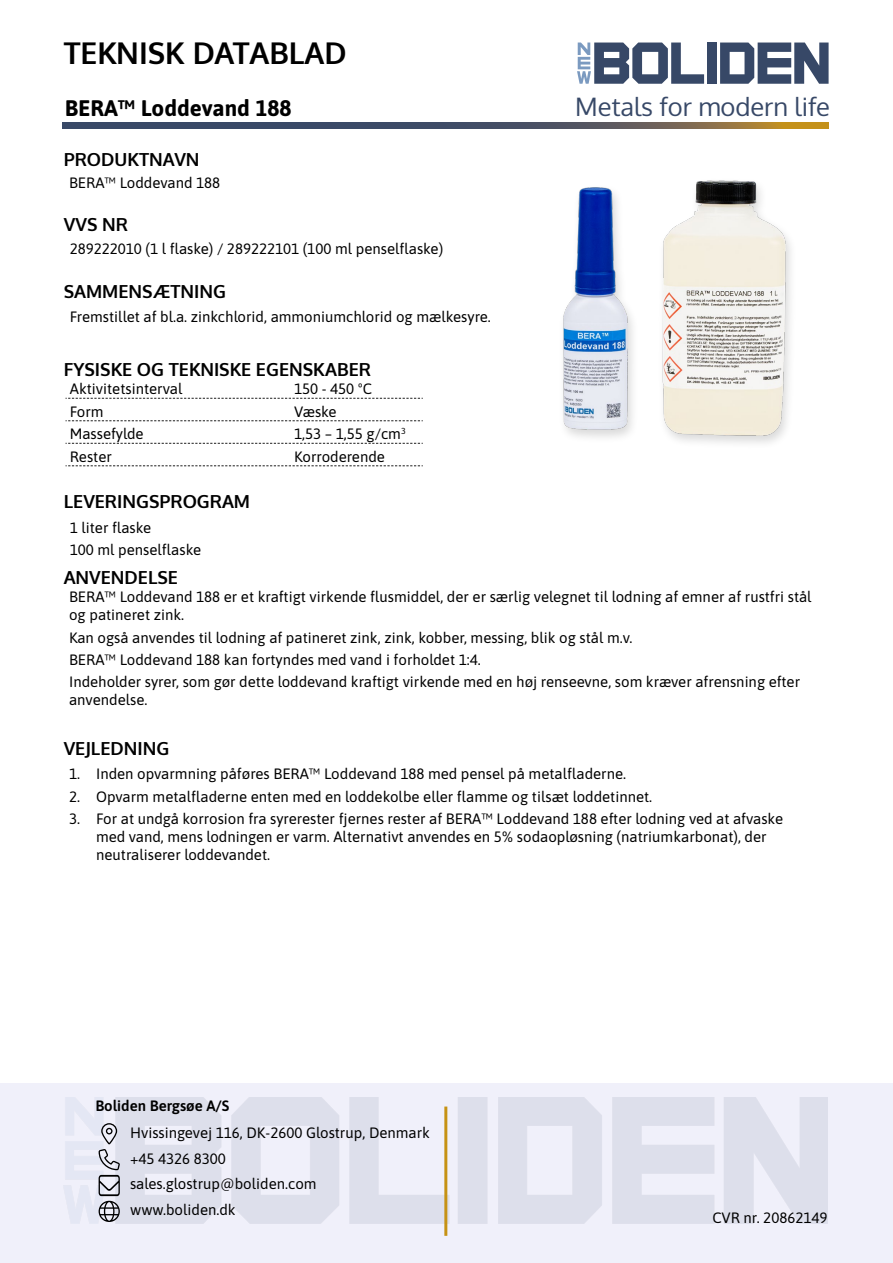
<style>
.page{position:relative;width:893px;height:1263px;background:#fff}
.page>*{position:absolute;margin:0;border:0;box-sizing:border-box;transform-origin:0 0}
.t1{font:700 30px "Oxygen";color:#000}
.t2{font:25.5px "Oxygen";color:#374867}
.t3{font:22.5px "Asap";color:#000}
.t4{font:700 18px "Oxygen";color:#000}
.t5{font:15px/18px "Asap";color:#000}
</style>
<div class="page">
<div style="left:0;top:1083px;width:893px;height:180px;background:linear-gradient(to right,#e9eaf5,#e8e9f3)"></div>
<svg style="left:99px;top:1123px;width:21px;height:99px"></svg>
<hr style="left:444px;top:1106px;width:3px;height:130px;background:#c69214">
<svg style="left:63px;top:122px;width:765px;height:7px;background:#57575b"></svg>
<img style="left:662px;top:180px;width:129px;height:261px">
<svg style="left:66px;top:398px;width:357px;height:1px"></svg>
<svg style="left:66px;top:420px;width:357px;height:1px"></svg>
<svg style="left:66px;top:443px;width:357px;height:1px"></svg>
<svg style="left:66px;top:465px;width:357px;height:1px"></svg>
<div style="left:707px;top:43px;width:10px;height:41px;background:#374867"></div>
<svg style="left:720px;top:43px;width:109px;height:41px"></svg>
<svg style="left:577px;top:43px;width:127px;height:41px"></svg>
<img style="left:563px;top:187px;width:70px;height:251px">
<h1 class="t1" style="left:64px;top:34px;width:284px">TEKNISK DATABLAD</h1>
<h3 class="t3" style="left:65px;top:92px;width:228px">BERA™ Loddevand 188</h3>
<p class="t4" style="left:64px;top:149px;width:137px">PRODUKTNAVN</p>
<p class="t5" style="left:69px;top:173px;width:153px">BERA™ Loddevand 188</p>
<p class="t4" style="left:64px;top:213px;width:66px">VVS NR</p>
<p class="t5" style="left:70px;top:239px;width:375px">289222010 (1 l flaske) / 289222101 (100 ml penselflaske)</p>
<p class="t4" style="left:64px;top:281px;width:164px">SAMMENSÆTNING</p>
<p class="t5" style="left:70px;top:307px;width:423px">Fremstillet af bl.a. zinkchlorid, ammoniumchlorid og mælkesyre.</p>
<p class="t4" style="left:64px;top:358px;width:309px">FYSISKE OG TEKNISKE EGENSKABER</p>
<p class="t5" style="left:70px;top:379px;width:114px">Aktivitetsinterval</p>
<p class="t5" style="left:294px;top:379px;width:80px">150 - 450 ºC</p>
<p class="t5" style="left:70px;top:401px;width:35px">Form</p>
<p class="t5" style="left:294px;top:401px;width:44px">Væske</p>
<p class="t5" style="left:70px;top:424px;width:75px">Massefylde</p>
<p class="t5" style="left:294px;top:424px;width:113px">1,53 – 1,55 g/cm<sup>3</sup></p>
<p class="t5" style="left:70px;top:446px;width:44px">Rester</p>
<p class="t5" style="left:294px;top:446px;width:92px">Korroderende</p>
<p class="t4" style="left:64px;top:491px;width:188px">LEVERINGSPROGRAM</p>
<p class="t5" style="left:70px;top:516px;width:133px;line-height:22.2px">1 liter flaske<br>100 ml penselflaske</p>
<p class="t4" style="left:64px;top:566px;width:116px">ANVENDELSE</p>
<h2 class="t2" style="left:575px;top:89px;width:256px">Metals for modern life</h2>
<p class="t5" style="left:69px;top:587px;width:744px">BERA™ Loddevand 188 er et kraftigt virkende flusmiddel, der er særlig velegnet til lodning af emner af rustfri stål og patineret zink.</p>
<p class="t5" style="left:69px;top:625px;width:732px;line-height:22.2px">Kan også anvendes til lodning af patineret zink, zink, kobber, messing, blik og stål m.v.<br>BERA™ Loddevand 188 kan fortyndes med vand i forholdet 1:4.<br>Indeholder syrer, som gør dette loddevand kraftigt virkende med en høj renseevne, som kræver afrensning efter</p>
<p class="t5" style="left:69px;top:690px;width:80px">anvendelse.</p>
<p class="t4" style="left:64px;top:737px;width:107px">VEJLEDNING</p>
<p class="t5" style="left:69px;top:764px;width:559px">1. Inden opvarmning påføres BERA™ Loddevand 188 med pensel på metalfladerne.</p>
<p class="t5" style="left:69px;top:787px;width:585px">2. Opvarm metalfladerne enten med en loddekolbe eller flamme og tilsæt loddetinnet.</p>
<p class="t5" style="left:96px;top:809px;width:688px;text-indent:-27px">3. For at undgå korrosion fra syrerester fjernes rester af BERA™ Loddevand 188 efter lodning ved at afvaske med vand, mens lodningen er varm. Alternativt anvendes en 5% sodaopløsning (natriumkarbonat), der neutraliserer loddevandet.</p>
<p class="t5" style="left:130px;top:1091px;width:301px;line-height:27.5px;text-indent:-35px">Boliden Bergsøe A/S<br>Hvissingevej 116, DK-2600 Glostrup, Denmark</p>
<p class="t5" style="left:130px;top:1145px;width:188px;line-height:25.8px">+45 4326 8300 sales.glostrup@boliden.com www.boliden.dk</p>
<p class="t5" style="left:712px;top:1207px;width:117px">CVR nr. 20862149</p>
</div>
